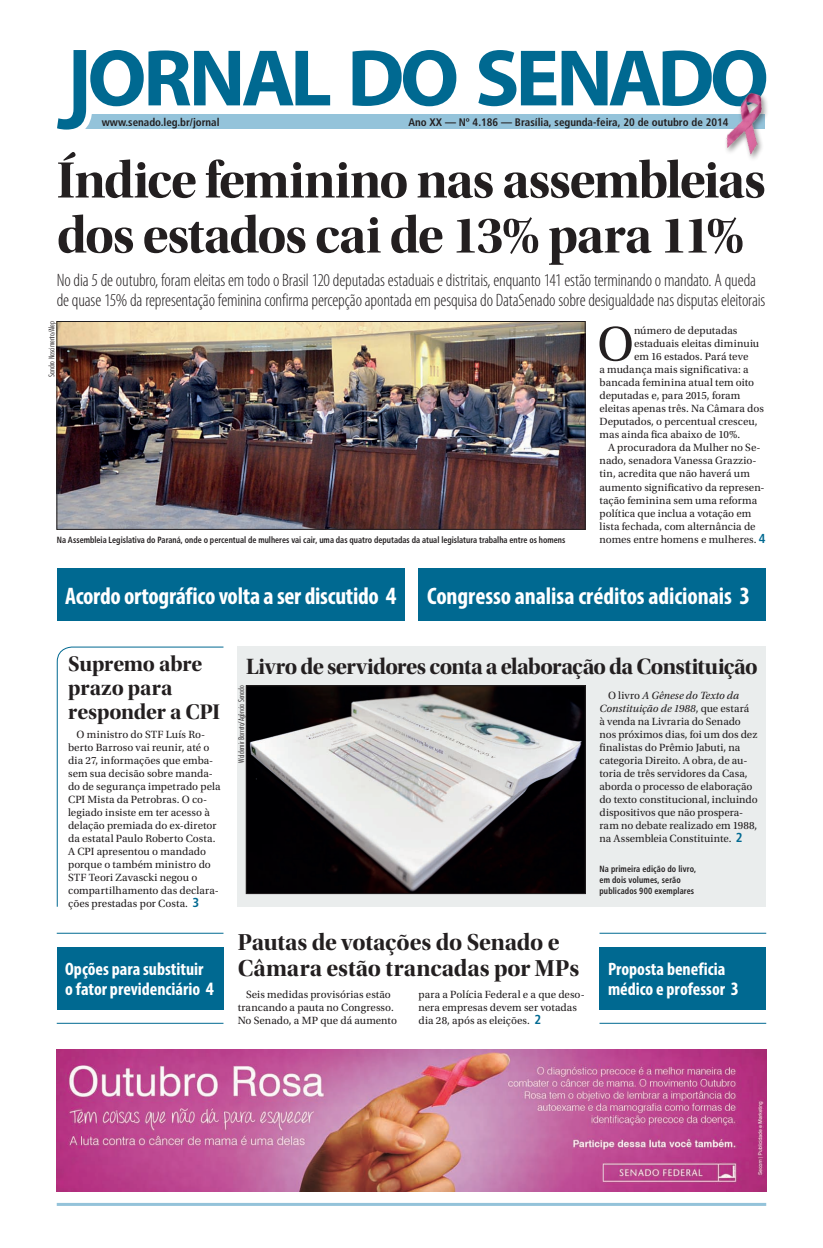
<style>
.page{position:relative;width:823px;height:1248px;background:#fff}
.page>*{position:absolute;margin:0;border:0;box-sizing:border-box;transform-origin:0 0}
.t1{font:53px/55px "Utopia Std Bold Disp";letter-spacing:-.03em;color:#231f20}
.t2{font:50.8px "Utopia Std";color:#231f20}
.t3{font:700 condensed 24px "Myriad Pro";letter-spacing:-.005em;color:#fff}
.t4{font:24px/26px "Utopia Std Bold Disp";letter-spacing:-.005em;color:#231f20}
.t5{font:23px "Utopia Std Bold Disp";letter-spacing:-.025em;color:#231f20}
.t6{font:22px/24px "Utopia Std Bold Disp";letter-spacing:-.005em;color:#231f20}
.t7{font:300 condensed 18px/20px "Myriad Pro";letter-spacing:-.01em;color:#231f20}
.t8{font:700 condensed 18px/20px "Myriad Pro";color:#fff}
.t9{font:11px/13px "Utopia Std";color:#231f20}
.t10{font:700 condensed 10.9px "Frutiger";color:#231f20}
.t11{font:700 condensed 9px/11px "Frutiger";color:#231f20;scale:.9 1}
.t12{font:300 condensed 8px "Futura BT";color:#231f20}
.s1{font-family:"Frutiger";font-weight:700;font-stretch:condensed;font-size:13px;color:#006991}
.s2{font-size:25px}
.s3{font-style:italic}
.s4{font-size:19px}
</style>
<div class="page">
<hr style="left:57px;top:1202px;width:708px;height:3px;background:#94c3da">
<div style="left:75px;top:115px;width:689px;height:14px;background:#94c3da"></div>
<svg style="left:57px;top:50px;width:273px;height:80px"></svg>
<svg style="left:352px;top:50px;width:104px;height:56px"></svg>
<svg style="left:478px;top:50px;width:287px;height:56px"></svg>
<div style="left:237px;top:646px;width:528px;height:260px;background:#eaeded"></div>
<img style="left:248px;top:687px;width:335px;height:204px">
<div style="left:246px;top:685px;width:339px;height:208px;border:1px solid #231f20"></div>
<svg style="left:56px;top:646px;width:168px;height:261px"></svg>
<img style="left:723px;top:90px;width:44px;height:67px">
<img style="left:57px;top:1049px;width:708px;height:142px">
<img style="left:59px;top:323px;width:524px;height:204px">
<div style="left:57px;top:321px;width:528px;height:208px;border:1px solid #231f20"></div>
<div style="left:57px;top:568px;width:347px;height:52px;background:#006991"></div>
<div style="left:418px;top:568px;width:347px;height:52px;background:#006991"></div>
<div style="left:57px;top:947px;width:166px;height:62px;background:#006991"></div>
<div style="left:599px;top:947px;width:166px;height:62px;background:#006991"></div>
<hr style="left:57px;top:932px;width:166px;height:1px;background:#006991">
<hr style="left:599px;top:932px;width:166px;height:1px;background:#006991">
<hr style="left:57px;top:1022px;width:166px;height:1px;background:#006991">
<hr style="left:599px;top:1022px;width:166px;height:1px;background:#006991">
<p class="t10" style="left:102px;top:116px;width:119px">www.senado.leg.br/jornal</p>
<p class="t10" style="left:408px;top:116px;width:321px">Ano XX — Nº 4.186 — Brasília, segunda-feira, 20 de outubro de 2014</p>
<h1 class="t1" style="left:57px;top:153px;width:710px">Índice feminino nas assembleias dos estados cai de 13% para 11%</h1>
<p class="t7" style="left:57px;top:270px;width:709px">No dia 5 de outubro, foram eleitas em todo o Brasil 120 deputadas estaduais e distritais, enquanto 141 estão terminando o mandato. A queda de quase 15% da representação feminina confirma percepção apontada em pesquisa do DataSenado sobre desigualdade nas disputas eleitorais</p>
<h2 class="t2" style="left:596px;top:316px;width:38px">O</h2>
<p class="t9" style="left:633px;top:324px;width:105px">número de deputadas</p>
<p class="t12" style="left:47px;top:376px;width:57px;rotate:-90deg">Sandro Nascimento/Alep</p>
<p class="t9" style="left:633px;top:337px;width:127px">estaduais eleitas diminuiu</p>
<p class="t9" style="left:633px;top:350px;width:116px">em 16 estados. Pará teve</p>
<p class="t9" style="left:599px;top:363px;width:150px">a mudança mais significativa: a</p>
<p class="t9" style="left:599px;top:376px;width:156px">bancada feminina atual tem oito</p>
<p class="t9" style="left:599px;top:389px;width:142px">deputadas e, para 2015, foram</p>
<p class="t9" style="left:599px;top:402px;width:166px">eleitas apenas três. Na Câmara dos</p>
<p class="t9" style="left:599px;top:415px;width:159px">Deputados, o percentual cresceu,</p>
<p class="t9" style="left:599px;top:428px;width:142px">mas ainda fica abaixo de 10%.</p>
<p class="t9" style="left:607px;top:441px;width:154px">A procuradora da Mulher no Se-</p>
<p class="t9" style="left:599px;top:454px;width:158px">nado, senadora Vanessa Grazzio-</p>
<p class="t9" style="left:599px;top:467px;width:152px">tin, acredita que não haverá um</p>
<p class="t9" style="left:599px;top:480px;width:166px">aumento significativo da represen-</p>
<p class="t9" style="left:599px;top:493px;width:159px">tação feminina sem uma reforma</p>
<p class="t9" style="left:599px;top:506px;width:153px">política que inclua a votação em</p>
<p class="t9" style="left:599px;top:519px;width:157px">lista fechada, com alternância de</p>
<p class="t11" style="left:57px;top:534px;width:566px">Na Assembleia Legislativa do Paraná, onde o percentual de mulheres vai cair, uma das quatro deputadas da atual legislatura trabalha entre os homens</p>
<p class="t9" style="left:599px;top:532px;width:167px">nomes entre homens e mulheres. <span class="s1">4</span></p>
<h3 class="t3" style="left:65px;top:581px;width:686px">Acordo ortográfico volta a ser discutido <span class="s2">4</span> Congresso analisa créditos adicionais <span class="s2">3</span></h3>
<h3 class="t6" style="left:68px;top:652px;width:153px">Supremo abre prazo para responder a CPI</h3>
<p class="t9" style="left:68px;top:727px;width:154px;text-indent:9px">O ministro do STF Luís Ro&shy;berto Barroso vai reunir, até o dia 27, informações que emba&shy;sem sua decisão sobre manda&shy;do de segurança impetrado pela<br>CPI Mista da Petrobras. O co&shy;legiado insiste em ter acesso à delação premiada do ex-diretor da estatal Paulo Roberto Costa.<br>A CPI apresentou o mandado porque o também ministro do<br>STF Teori Zavascki negou o compartilhamento das declara&shy;ções prestadas por Costa. <span class="s1">3</span></p>
<h3 class="t5" style="left:246px;top:653px;width:512px">Livro de servidores conta a elaboração da Constituição</h3>
<p class="t9" style="left:599px;top:688px;width:159px;text-indent:9px">O livro <span class="s3">A Gênese do Texto da<br>Constituição de 1988</span>, que estará<br>à venda na Livraria do Senado nos próximos dias, foi um dos dez finalistas do Prêmio Jabuti, na categoria Direito. A obra, de au&shy;toria de três servidores da Casa, aborda o processo de elaboração do texto constitucional, incluindo dispositivos que não prospera&shy;ram no debate realizado em 1988, na Assembleia Constituinte. <span class="s1">2</span></p>
<p class="t11" style="left:599px;top:863px;width:109px">Na primeira edição do livro, em dois volumes, serão publicados 900 exemplares</p>
<p class="t12" style="left:236px;top:762px;width:79px;rotate:-90deg">Waldemir Barreto/Agência Senado</p>
<h3 class="t4" style="left:237px;top:929px;width:343px">Pautas de votações do Senado e<br>Câmara estão trancadas por MPs</h3>
<p class="t9" style="left:237px;top:987px;width:161px;text-align:center">Seis medidas provisórias estão trancando a pauta no Congresso.<br>No Senado, a MP que dá aumento</p>
<p class="t9" style="left:418px;top:987px;width:167px">para a Polícia Federal e a que deso&shy;nera empresas devem ser votadas dia 28, após as eleições. <span class="s1">2</span></p>
<h3 class="t8" style="left:65px;top:958px;width:150px">Opções para substituir o fator previdenciário <span class="s4">4</span></h3>
<h3 class="t8" style="left:607px;top:958px;width:132px">Proposta beneficia médico e professor <span class="s4">3</span></h3>
</div>
